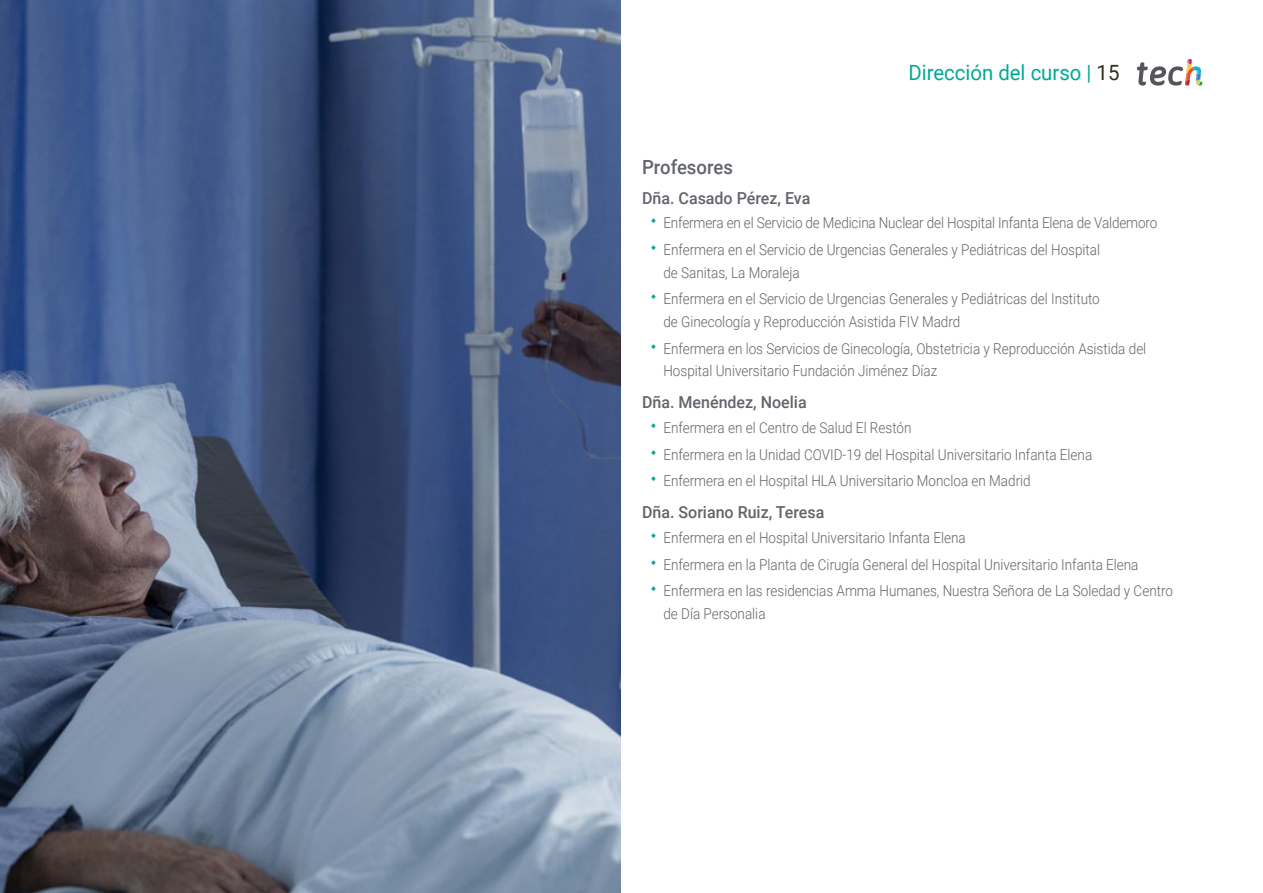
<style>
.page{position:relative;width:1263px;height:893px;background:#fff}
.page>*{position:absolute;margin:0;border:0;box-sizing:border-box;transform-origin:0 0}
.t1{font:21px "Roboto";color:#00a996}
.t2{font:500 19.5px "Roboto";color:#61646a;scale:.95 1}
.t3{font:500 16.5px "Roboto";color:#61646a}
.t4{font:300 15px/26.7px "Roboto";color:#61646a;scale:.9 1}
.s1{color:#312e20}
</style>
<div class="page">
<svg style="left:1137px;top:59px;width:65px;height:27px"></svg>
<img style="left:0;top:0;width:621px;height:893px">
<h1 class="t1" style="left:908px;top:57px;width:213px">Dirección del curso | <span class="s1">15</span></h1>
<h2 class="t2" style="left:642px;top:154px;width:97px">Profesores</h2>
<p class="t3" style="left:642px;top:186px;width:170px">Dña. Casado Pérez, Eva</p>
<p class="t4" style="left:663px;top:209px;width:550px">Enfermera en el Servicio de Medicina Nuclear del Hospital Infanta Elena de Valdemoro<br>Enfermera en el Servicio de Urgencias Generales y Pediátricas del Hospital</p>
<p class="t4" style="left:663px;top:258px;width:486px">de Sanitas, La Moraleja<br>Enfermera en el Servicio de Urgencias Generales y Pediátricas del Instituto</p>
<p class="t4" style="left:663px;top:308px;width:538px">de Ginecología y Reproducción Asistida FIV Madrd<br>Enfermera en los Servicios de Ginecología, Obstetricia y Reproducción Asistida del</p>
<p class="t4" style="left:663px;top:357px;width:306px">Hospital Universitario Fundación Jiménez Díaz</p>
<p class="t3" style="left:642px;top:391px;width:166px">Dña. Menéndez, Noelia</p>
<p class="t4" style="left:663px;top:413px;width:478px">Enfermera en el Centro de Salud El Restón<br>Enfermera en la Unidad COVID-19 del Hospital Universitario Infanta Elena<br>Enfermera en el Hospital HLA Universitario Moncloa en Madrid</p>
<p class="t3" style="left:642px;top:501px;width:184px">Dña. Soriano Ruiz, Teresa</p>
<p class="t4" style="left:663px;top:524px;width:568px">Enfermera en el Hospital Universitario Infanta Elena<br>Enfermera en la Planta de Cirugía General del Hospital Universitario Infanta Elena<br>Enfermera en las residencias Amma Humanes, Nuestra Señora de La Soledad y Centro</p>
<p class="t4" style="left:663px;top:600px;width:115px">de Día Personalia</p>
</div>
